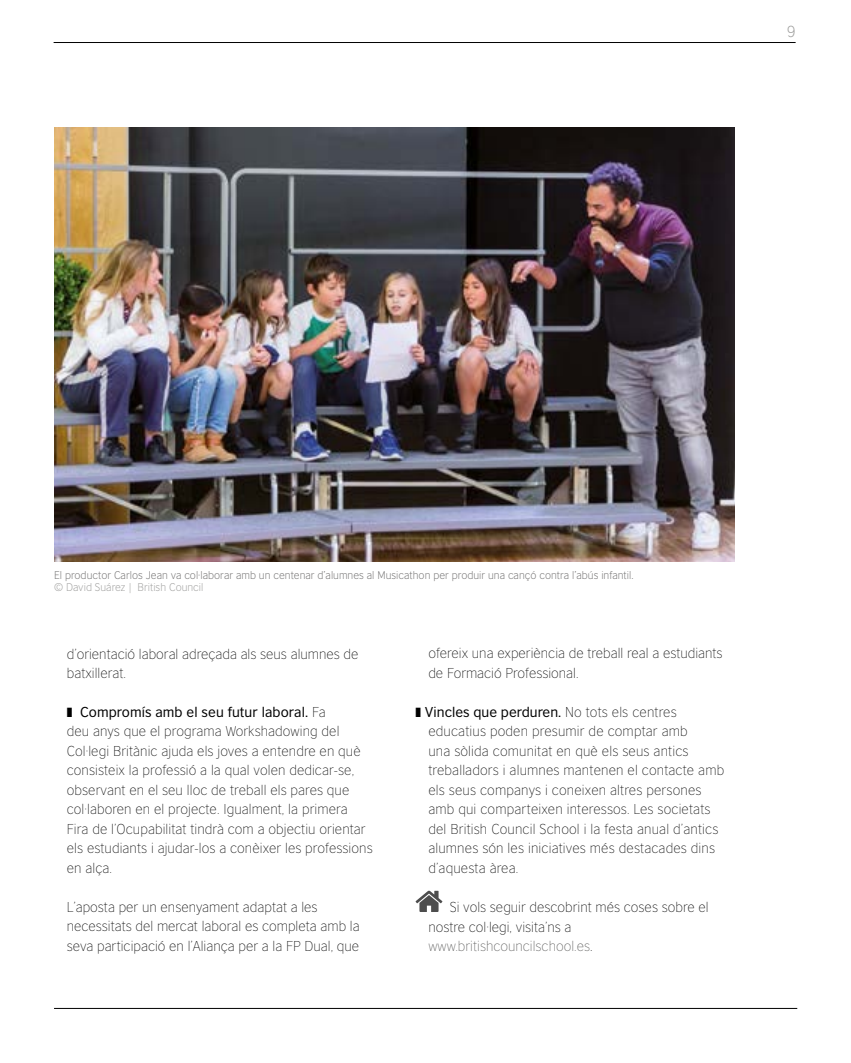
<style>
.page{position:relative;width:851px;height:1063px;background:#fff}
.page>*{position:absolute;margin:0;border:0;box-sizing:border-box;transform-origin:0 0}
.t1{font:300 15px "British Council Sans CE";color:#9d9d9c}
.t2{font:200 13.5px/19.5px "British Council Sans";letter-spacing:.005em;color:#000}
.t3{font:300 10.5px "British Council Sans CE";color:#706f6f}
.t4{font:300 10.5px "British Council Sans CE";color:#9d9d9c}
.s1{font-weight:400}
.s2{color:#575756}
</style>
<div class="page">
<hr style="left:54px;top:42px;width:741px;height:1px;background:#000">
<hr style="left:54px;top:1008px;width:743px;height:1px;background:#000">
<svg style="left:415px;top:891px;width:27px;height:21px"></svg>
<img style="left:54px;top:128px;width:680px;height:433px">
<p class="t1" style="left:786px;top:22px;width:10px">9</p>
<p class="t3" style="left:54px;top:568px;width:581px">El productor Carlos Jean va col·laborar amb un centenar d’alumnes al Musicathon per produir una cançó contra l’abús infantil.</p>
<p class="t4" style="left:54px;top:581px;width:151px">© David Suárez | British Council</p>
<p class="t2" style="left:67px;top:644px;width:293px">d’orientació laboral adreçada als seus alumnes de batxillerat.</p>
<p class="t2" style="left:67px;top:702px;width:307px;text-indent:13px"><span class="s1">Compromís amb el seu futur laboral.</span> Fa<br>deu anys que el programa Workshadowing del Col·legi Britànic ajuda els joves a entendre en què consisteix la professió a la qual volen dedicar-se, observant en el seu lloc de treball els pares que col·laboren en el projecte. Igualment, la primera Fira de l’Ocupabilitat tindrà com a objectiu orientar els estudiants i ajudar-los a conèixer les professions en alça.</p>
<p class="t2" style="left:67px;top:897px;width:294px">L’aposta per un ensenyament adaptat a les necessitats del mercat laboral es completa amb la seva participació en l’Aliança per a la FP Dual, que</p>
<p class="t2" style="left:428px;top:644px;width:296px">ofereix una experiència de treball real a estudiants de Formació Professional.</p>
<p class="t2" style="left:425px;top:702px;width:301px"><span class="s1">Vincles que perduren.</span> No tots els centres educatius poden presumir de comptar amb<br>una sòlida comunitat en què els seus antics treballadors i alumnes mantenen el contacte amb els seus companys i coneixen altres persones amb qui comparteixen interessos. Les societats del British Council School i la festa anual d’antics alumnes són les iniciatives més destacades dins d’aquesta àrea.</p>
<p class="t2" style="left:428px;top:897px;width:282px;text-indent:21px">Si vols seguir descobrint més coses sobre el nostre col·legi, visita’ns a <span class="s2">www.britishcouncilschool.es</span>.</p>
</div>
